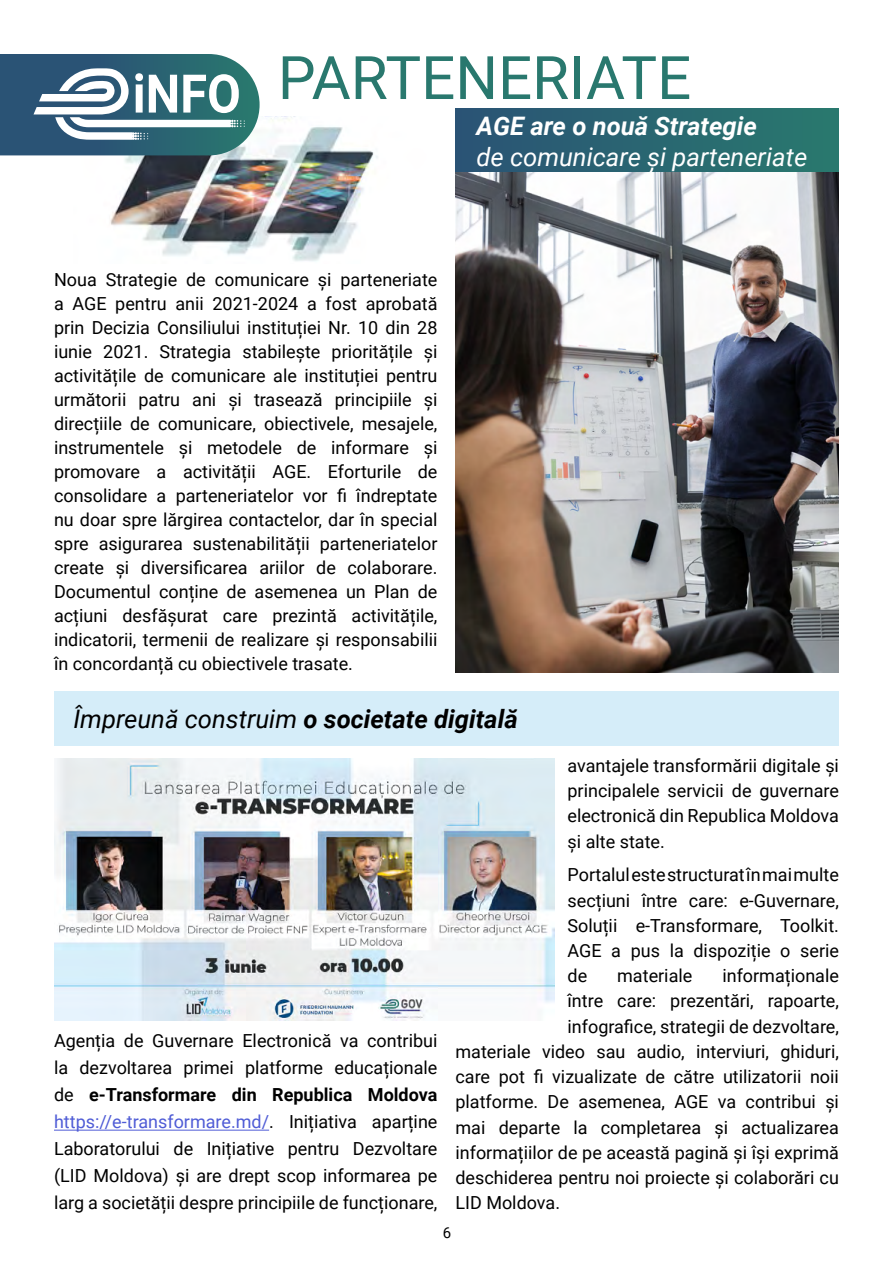
<style>
.page{position:relative;width:893px;height:1263px;background:#fff}
.page>*{position:absolute;margin:0;border:0;box-sizing:border-box;transform-origin:0 0}
.t1{font:60px "Roboto";color:#29786e}
.t2{font:italic 700 25.5px "Roboto";color:#000}
.t3{font:italic 25.5px "Roboto";color:#fff}
.t4{font:italic 700 25.5px "Roboto";color:#fff}
.t5{font:18px/24px "Roboto";color:#000;text-align:justify}
.t6{font:15px "Roboto";color:#000}
.s1{font-weight:400}
.s2{font-weight:700}
.s3{color:#4f5cd6}
</style>
<div class="page">
<img style="left:73px;top:117px;width:305px;height:145px">
<div style="left:54px;top:692px;width:785px;height:54px;background:#d5edf9"></div>
<svg style="left:0;top:54px;width:260px;height:101px"></svg>
<hr style="left:54px;top:1130px;width:215px;height:1px;background:#4f5cd6">
<img style="left:54px;top:758px;width:501px;height:263px">
<div style="left:455px;top:109px;width:384px;height:64px;background:linear-gradient(to right,#2a5375,#29796e)"></div>
<img style="left:455px;top:173px;width:384px;height:500px">
<h1 class="t1" style="left:278px;top:36px;width:415px">PARTENERIATE</h1>
<h2 class="t4" style="left:476px;top:108px;width:282px">AGE are o nouă Strategie</h2>
<h2 class="t3" style="left:476px;top:139px;width:332px">de comunicare și parteneriate</h2>
<p class="t5" style="left:54px;top:267px;width:385px">Noua Strategie de comunicare și parteneriate a AGE pentru anii 2021-2024 a fost aprobată prin Decizia Consiliului instituției Nr. 10 din 28 iunie 2021. Strategia stabilește prioritățile și activitățile de comunicare ale instituției pentru următorii patru ani și trasează principiile și direcțiile de comunicare, obiectivele, mesajele, instrumentele și metodele de informare și promovare a activității AGE. Eforturile de consolidare a parteneriatelor vor fi îndreptate nu doar spre lărgirea contactelor, dar în special spre asigurarea sustenabilității parteneriatelor create și diversificarea ariilor de colaborare.<br>Documentul conține de asemenea un Plan de acțiuni desfășurat care prezintă activitățile, indicatorii, termenii de realizare și responsabilii în concordanță cu obiectivele trasate.</p>
<h2 class="t2" style="left:73px;top:701px;width:446px"><span class="s1">Împreună construim</span> o societate digitală</h2>
<p class="t5" style="left:54px;top:1026px;width:385px;line-height:27px">Agenția de Guvernare Electronică va contribui la dezvoltarea primei platforme educaționale de <span class="s2">e-Transformare din Republica Moldova </span><span class="s3">https://e-transformare.md/</span>. Inițiativa aparține Laboratorului de Inițiative pentru Dezvoltare (LID Moldova) și are drept scop informarea pe larg a societății despre principiile de funcționare,</p>
<p class="t5" style="left:567px;top:752px;width:273px;line-height:25.2px">avantajele transformării digitale și principalele servicii de guvernare electronică din Republica Moldova și alte state.</p>
<p class="t5" style="left:567px;top:862px;width:273px;line-height:25.2px">Portalul este structurat în mai multe secțiuni între care: e-Guvernare, Soluții e-Transformare, Toolkit.<br>AGE a pus la dispoziție o serie de</p>
<p class="t5" style="left:617px;top:963px;width:77px">materiale</p>
<p class="t5" style="left:722px;top:963px;width:118px">informaționale</p>
<p class="t5" style="left:567px;top:988px;width:273px">între care: prezentări, rapoarte,</p>
<p class="t5" style="left:567px;top:1013px;width:273px">infografice, strategii de dezvoltare,</p>
<p class="t5" style="left:455px;top:1039px;width:385px">materiale video sau audio, interviuri, ghiduri,</p>
<p class="t5" style="left:455px;top:1064px;width:385px">care pot fi vizualizate de către utilizatorii noii</p>
<p class="t5" style="left:455px;top:1089px;width:385px">platforme. De asemenea, AGE va contribui și</p>
<p class="t5" style="left:455px;top:1114px;width:385px">mai departe la completarea și actualizarea</p>
<p class="t5" style="left:455px;top:1140px;width:385px">informațiilor de pe această pagină și își exprimă</p>
<p class="t5" style="left:455px;top:1165px;width:385px">deschiderea pentru noi proiecte și colaborări cu</p>
<p class="t5" style="left:455px;top:1190px;width:106px">LID Moldova.</p>
<p class="t6" style="left:443px;top:1222px;width:10px">6</p>
</div>
